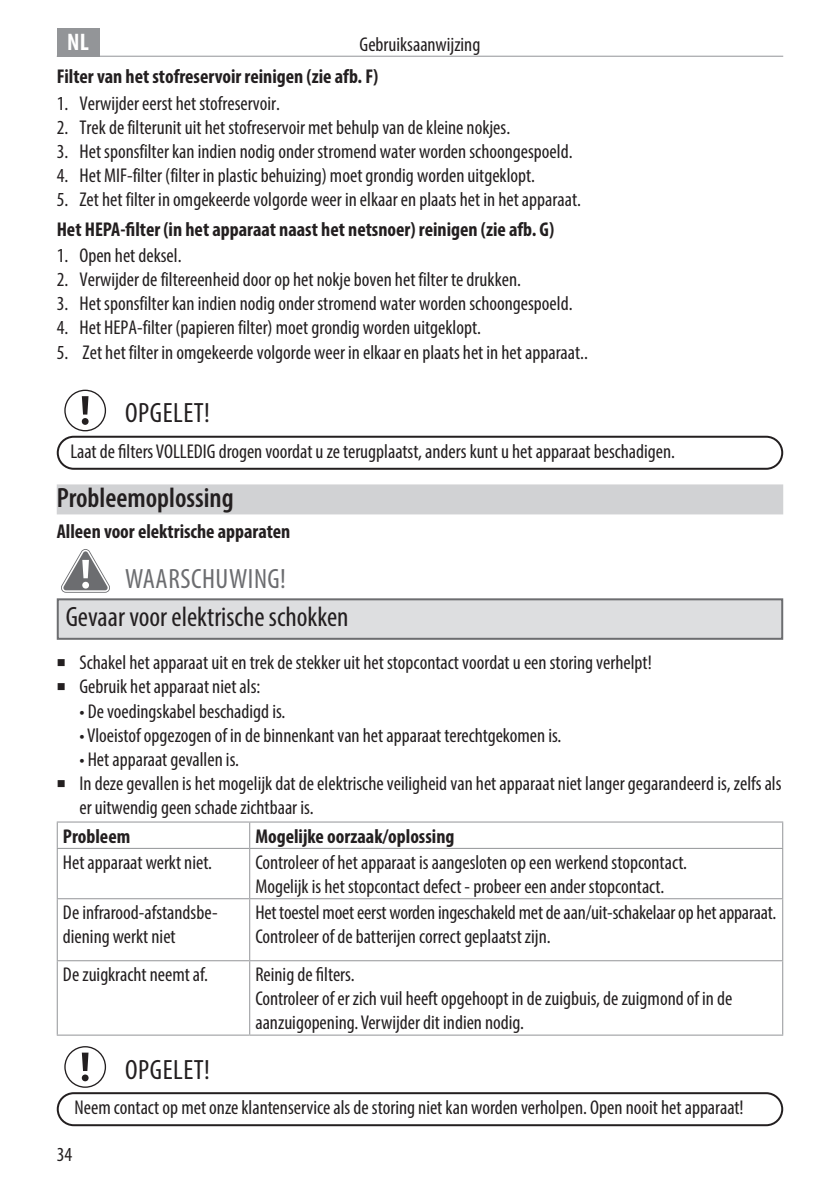
<style>
.page{position:relative;width:840px;height:1191px;background:#fff}
.page>*{position:absolute;margin:0;border:0;box-sizing:border-box;transform-origin:0 0}
.t1{font:condensed 28px "Myriad Pro";color:#231f20}
.t2{font:600 condensed 28px "Myriad Pro";color:#231f20}
.t3{font:condensed 28px "Myriad Pro";letter-spacing:.02em;color:#231f20}
.t4{font:condensed 28px "Myriad Pro";letter-spacing:.02em;color:#6c6d70}
.t5{font:700 condensed 24px "Myriad Pro";color:#fff}
.t6{font:condensed 20px/24px "Myriad Pro";color:#231f20}
.t7{font:700 condensed 20px "Myriad Pro";color:#231f20}
</style>
<div class="page">
<hr style="left:57px;top:56px;width:725px;height:1px;background:#939598">
<div style="left:57px;top:28px;width:42px;height:29px;background:#939598"></div>
<div style="left:57px;top:484px;width:725px;height:30px;background:#d1d2d4"></div>
<div style="left:57px;top:436px;width:725px;height:34px;border:2px solid #231f20;border-radius:16px"></div>
<svg style="left:64px;top:390px;width:42px;height:41px"></svg>
<svg style="left:61px;top:549px;width:49px;height:44px"></svg>
<div style="left:57px;top:598px;width:725px;height:42px;background:#dddee0;border:2px solid #6c6d70"></div>
<hr style="left:57px;top:821px;width:192px;height:1px;background:#939598">
<svg style="left:57px;top:822px;width:1px;height:26px"></svg>
<hr style="left:249px;top:821px;width:533px;height:1px;background:#939598">
<svg style="left:249px;top:822px;width:1px;height:26px"></svg>
<hr style="left:57px;top:848px;width:192px;height:1px;background:#939598">
<hr style="left:57px;top:849px;width:1px;height:49px;background:#939598">
<hr style="left:249px;top:848px;width:533px;height:1px;background:#939598">
<hr style="left:249px;top:849px;width:1px;height:49px;background:#939598">
<hr style="left:781px;top:849px;width:1px;height:49px;background:#939598">
<hr style="left:57px;top:898px;width:192px;height:1px;background:#939598">
<hr style="left:57px;top:899px;width:1px;height:61px;background:#939598">
<hr style="left:249px;top:898px;width:533px;height:1px;background:#939598">
<hr style="left:249px;top:899px;width:1px;height:61px;background:#939598">
<hr style="left:781px;top:899px;width:1px;height:61px;background:#939598">
<hr style="left:57px;top:960px;width:192px;height:1px;background:#939598">
<hr style="left:57px;top:961px;width:1px;height:73px;background:#939598">
<hr style="left:249px;top:960px;width:533px;height:1px;background:#939598">
<hr style="left:249px;top:961px;width:1px;height:73px;background:#939598">
<hr style="left:781px;top:961px;width:1px;height:73px;background:#939598">
<hr style="left:57px;top:1034px;width:192px;height:1px;background:#939598">
<hr style="left:249px;top:1034px;width:533px;height:1px;background:#939598">
<div style="left:57px;top:1092px;width:725px;height:34px;border:2px solid #231f20;border-radius:16px"></div>
<svg style="left:64px;top:1046px;width:42px;height:41px"></svg>
<p class="t5" style="left:67px;top:27px;width:23px">NL</p>
<p class="t6" style="left:359px;top:32px;width:122px">Gebruiksaanwijzing</p>
<p class="t7" style="left:57px;top:64px;width:323px">Filter van het stofreservoir reinigen (zie afb. F)</p>
<p class="t6" style="left:57px;top:91px;width:224px">1. Verwijder eerst het stofreservoir.</p>
<p class="t6" style="left:57px;top:115px;width:454px">2. Trek de filterunit uit het stofreservoir met behulp van de kleine nokjes.</p>
<p class="t6" style="left:57px;top:139px;width:517px">3. Het sponsfilter kan indien nodig onder stromend water worden schoongespoeld.</p>
<p class="t6" style="left:57px;top:163px;width:479px">4. Het MIF-filter (filter in plastic behuizing) moet grondig worden uitgeklopt.</p>
<p class="t6" style="left:57px;top:187px;width:525px">5. Zet het filter in omgekeerde volgorde weer in elkaar en plaats het in het apparaat.</p>
<p class="t7" style="left:57px;top:216px;width:498px">Het HEPA-filter (in het apparaat naast het netsnoer) reinigen (zie afb. G)</p>
<p class="t6" style="left:57px;top:244px;width:126px">1. Open het deksel.</p>
<p class="t6" style="left:57px;top:268px;width:465px">2. Verwijder de filtereenheid door op het nokje boven het filter te drukken.</p>
<p class="t6" style="left:57px;top:292px;width:517px">3. Het sponsfilter kan indien nodig onder stromend water worden schoongespoeld.</p>
<p class="t6" style="left:57px;top:316px;width:425px">4. Het HEPA-filter (papieren filter) moet grondig worden uitgeklopt.</p>
<p class="t6" style="left:57px;top:340px;width:532px">5. Zet het filter in omgekeerde volgorde weer in elkaar en plaats het in het apparaat..</p>
<h1 class="t3" style="left:125px;top:396px;width:86px">OPGELET!</h1>
<p class="t6" style="left:70px;top:439px;width:606px">Laat de filters VOLLEDIG drogen voordat u ze terugplaatst, anders kunt u het apparaat beschadigen.</p>
<h1 class="t2" style="left:57px;top:480px;width:178px">Probleemoplossing</h1>
<p class="t7" style="left:57px;top:519px;width:235px">Alleen voor elektrische apparaten</p>
<h1 class="t4" style="left:125px;top:561px;width:162px">WAARSCHUWING!</h1>
<h1 class="t1" style="left:66px;top:600px;width:284px">Gevaar voor elektrische schokken</h1>
<p class="t6" style="left:79px;top:650px;width:573px">Schakel het apparaat uit en trek de stekker uit het stopcontact voordat u een storing verhelpt!<br>Gebruik het apparaat niet als:</p>
<p class="t6" style="left:79px;top:698px;width:207px">• De voedingskabel beschadigd is.</p>
<p class="t6" style="left:79px;top:722px;width:483px">• Vloeistof opgezogen of in de binnenkant van het apparaat terechtgekomen is.</p>
<p class="t6" style="left:79px;top:746px;width:703px">• Het apparaat gevallen is.<br>In deze gevallen is het mogelijk dat de elektrische veiligheid van het apparaat niet langer gegarandeerd is, zelfs als er uitwendig geen schade zichtbaar is.</p>
<p class="t7" style="left:63px;top:823px;width:69px">Probleem</p>
<p class="t7" style="left:255px;top:823px;width:200px">Mogelijke oorzaak/oplossing</p>
<p class="t6" style="left:63px;top:850px;width:151px">Het apparaat werkt niet.</p>
<p class="t6" style="left:255px;top:850px;width:433px">Controleer of het apparaat is aangesloten op een werkend stopcontact.<br>Mogelijk is het stopcontact defect - probeer een ander stopcontact.</p>
<p class="t6" style="left:63px;top:900px;width:156px">De infrarood-afstandsbe&shy;diening werkt niet</p>
<p class="t6" style="left:255px;top:900px;width:522px">Het toestel moet eerst worden ingeschakeld met de aan/uit-schakelaar op het apparaat.<br>Controleer of de batterijen correct geplaatst zijn.</p>
<p class="t6" style="left:63px;top:962px;width:146px">De zuigkracht neemt af.</p>
<p class="t6" style="left:255px;top:962px;width:478px">Reinig de filters.<br>Controleer of er zich vuil heeft opgehoopt in de zuigbuis, de zuigmond of in de aanzuigopening. Verwijder dit indien nodig.</p>
<h1 class="t3" style="left:125px;top:1052px;width:86px">OPGELET!</h1>
<p class="t6" style="left:75px;top:1095px;width:670px">Neem contact op met onze klantenservice als de storing niet kan worden verholpen. Open nooit het apparaat!</p>
<p class="t6" style="left:57px;top:1141px;width:17px">34</p>
</div>
